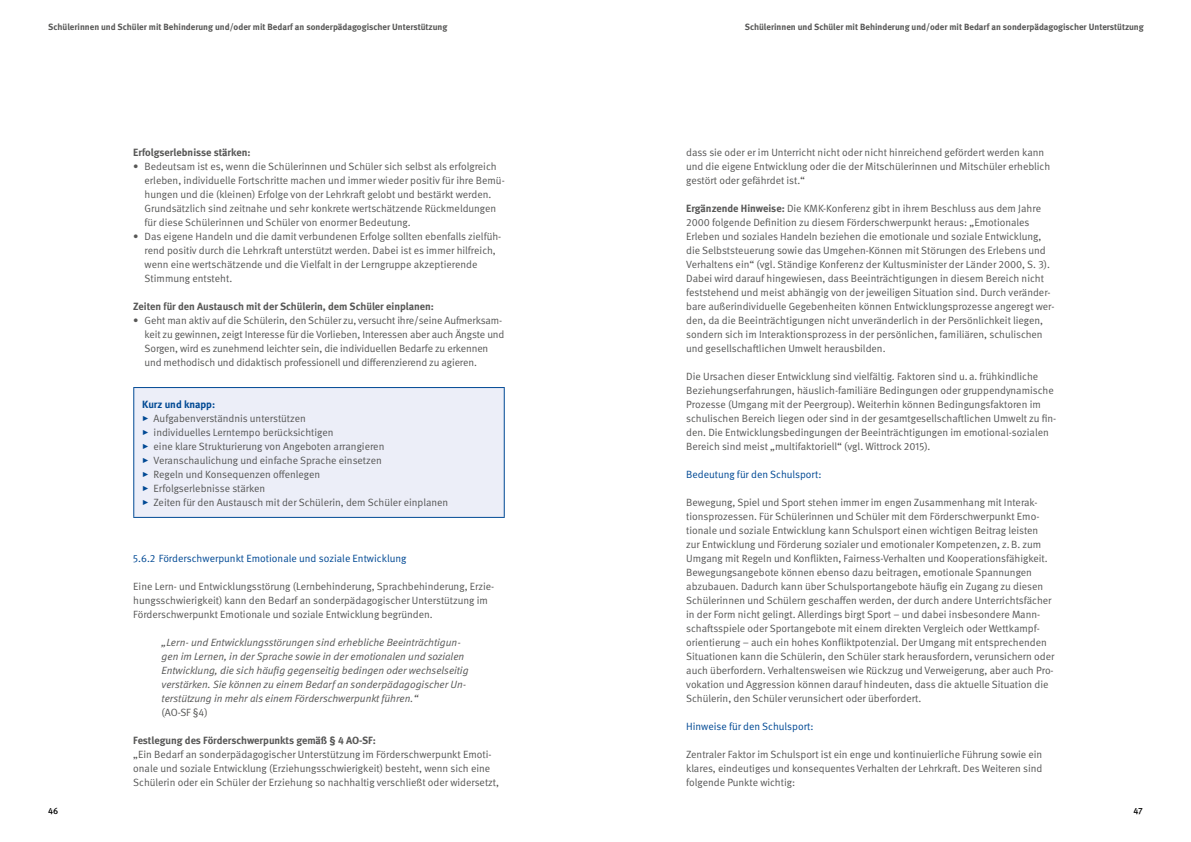
<style>
.page{position:relative;width:1191px;height:842px;background:#fff}
.page>*{position:absolute;margin:0;border:0;box-sizing:border-box;transform-origin:0 0}
.t1{font:10.5px/14px "DGUV Meta";color:#575756}
.t2{font:italic 10.5px/14px "DGUV Meta";color:#575756}
.t3{font:700 10.5px "DGUV Meta";color:#575756}
.t4{font:10.5px "DGUV Meta";color:#004994}
.t5{font:700 10.5px "DGUV Meta";color:#004994}
.t6{font:700 9px "DGUV Meta";color:#575756}
.t7{font:500 9px "DGUV Meta";color:#000}
.s1{color:#004994}
.s2{font-weight:700}
</style>
<div class="page">
<div style="left:134px;top:388px;width:370px;height:129px;background:#eceef8"></div>
<hr style="left:133px;top:387px;width:372px;height:1px;background:#004994">
<hr style="left:133px;top:388px;width:1px;height:129px;background:#004994">
<hr style="left:504px;top:388px;width:1px;height:129px;background:#004994">
<hr style="left:133px;top:517px;width:372px;height:1px;background:#004994">
<p class="t6" style="left:48px;top:22px;width:400px">Schülerinnen und Schüler mit Behinderung und/oder mit Bedarf an sonderpädagogischer Unterstützung</p>
<p class="t6" style="left:744px;top:22px;width:400px">Schülerinnen und Schüler mit Behinderung und/oder mit Bedarf an sonderpädagogischer Unterstützung</p>
<p class="t3" style="left:133px;top:146px;width:119px">Erfolgserlebnisse stärken:</p>
<p class="t1" style="left:145px;top:160px;width:361px;text-indent:-11px">• Bedeutsam ist es, wenn die Schülerinnen und Schüler sich selbst als erfolgreich erleben, individuelle Fortschritte machen und immer wieder positiv für ihre Bemü&shy;hungen und die (kleinen) Erfolge von der Lehrkraft gelobt und bestärkt werden.<br>Grundsätzlich sind zeitnahe und sehr konkrete wertschätzende Rückmeldungen für diese Schülerinnen und Schüler von enormer Bedeutung.</p>
<p class="t1" style="left:145px;top:230px;width:358px;text-indent:-11px">• Das eigene Handeln und die damit verbundenen Erfolge sollten ebenfalls zielfüh&shy;rend positiv durch die Lehrkraft unterstützt werden. Dabei ist es immer hilfreich, wenn eine wertschätzende und die Vielfalt in der Lerngruppe akzeptierende Stimmung entsteht.</p>
<p class="t3" style="left:133px;top:300px;width:302px">Zeiten für den Austausch mit der Schülerin, dem Schüler einplanen:</p>
<p class="t1" style="left:145px;top:314px;width:361px;text-indent:-11px">• Geht man aktiv auf die Schülerin, den Schüler zu, versucht ihre/seine Aufmerksam&shy;keit zu gewinnen, zeigt Interesse für die Vorlieben, Interessen aber auch Ängste und Sorgen, wird es zunehmend leichter sein, die individuellen Bedarfe zu erkennen und methodisch und didaktisch professionell und differenzierend zu agieren.</p>
<p class="t5" style="left:142px;top:398px;width:74px">Kurz und knapp:</p>
<p class="t1" style="left:142px;top:412px;width:165px"><span class="s1">✓</span> Aufgabenverständnis unterstützen</p>
<p class="t1" style="left:142px;top:426px;width:193px"><span class="s1">✓</span> individuelles Lerntempo berücksichtigen</p>
<p class="t1" style="left:142px;top:440px;width:244px"><span class="s1">✓</span> eine klare Strukturierung von Angeboten arrangieren</p>
<p class="t1" style="left:142px;top:454px;width:241px"><span class="s1">✓</span> Veranschaulichung und einfache Sprache einsetzen</p>
<p class="t1" style="left:142px;top:468px;width:179px"><span class="s1">✓</span> Regeln und Konsequenzen offenlegen</p>
<p class="t1" style="left:142px;top:482px;width:125px"><span class="s1">✓</span> Erfolgserlebnisse stärken</p>
<p class="t1" style="left:142px;top:496px;width:307px"><span class="s1">✓</span> Zeiten für den Austausch mit der Schülerin, dem Schüler einplanen</p>
<p class="t4" style="left:133px;top:552px;width:275px">5.6.2 Förderschwerpunkt Emotionale und soziale Entwicklung</p>
<p class="t1" style="left:133px;top:580px;width:362px">Eine Lern- und Entwicklungsstörung (Lernbehinderung, Sprachbehinderung, Erzie&shy;hungsschwierigkeit) kann den Bedarf an sonderpädagogischer Unterstützung im<br>Förderschwerpunkt Emotionale und soziale Entwicklung begründen.</p>
<p class="t2" style="left:162px;top:636px;width:308px">„Lern- und Entwicklungsstörungen sind erhebliche Beeinträchtigun&shy;gen im Lernen, in der Sprache sowie in der emotionalen und sozialen Entwicklung, die sich häufig gegenseitig bedingen oder wechselseitig verstärken. Sie können zu einem Bedarf an sonderpädagogischer Un&shy;terstützung in mehr als einem Förderschwerpunkt führen.“</p>
<p class="t1" style="left:162px;top:706px;width:48px">(AO-SF §4)</p>
<p class="t3" style="left:133px;top:734px;width:244px">Festlegung des Förderschwerpunkts gemäß § 4 AO-SF:</p>
<p class="t1" style="left:133px;top:748px;width:367px">„Ein Bedarf an sonderpädagogischer Unterstützung im Förderschwerpunkt Emoti&shy;onale und soziale Entwicklung (Erziehungsschwierigkeit) besteht, wenn sich eine<br>Schülerin oder ein Schüler der Erziehung so nachhaltig verschließt oder widersetzt,</p>
<p class="t1" style="left:686px;top:146px;width:365px">dass sie oder er im Unterricht nicht oder nicht hinreichend gefördert werden kann und die eigene Entwicklung oder die der Mitschülerinnen und Mitschüler erheblich gestört oder gefährdet ist.“</p>
<p class="t1" style="left:686px;top:202px;width:370px"><span class="s2">Ergänzende Hinweise:</span> Die KMK-Konferenz gibt in ihrem Beschluss aus dem Jahre 2000 folgende Definition zu diesem Förderschwerpunkt heraus: „Emotionales Erleben und soziales Handeln beziehen die emotionale und soziale Entwicklung, die Selbststeuerung sowie das Umgehen-Können mit Störungen des Erlebens und Verhaltens ein“ (vgl. Ständige Konferenz der Kultusminister der Länder 2000, S. 3).<br>Dabei wird darauf hingewiesen, dass Beeinträchtigungen in diesem Bereich nicht feststehend und meist abhängig von der jeweiligen Situation sind. Durch veränder&shy;bare außerindividuelle Gegebenheiten können Entwicklungsprozesse angeregt wer&shy;den, da die Beeinträchtigungen nicht unveränderlich in der Persönlichkeit liegen, sondern sich im Interaktionsprozess in der persönlichen, familiären, schulischen und gesellschaftlichen Umwelt herausbilden.</p>
<p class="t1" style="left:686px;top:370px;width:371px">Die Ursachen dieser Entwicklung sind vielfältig. Faktoren sind u.a. frühkindliche Beziehungserfahrungen, häuslich-familiäre Bedingungen oder gruppendynamische Prozesse (Umgang mit der Peergroup). Weiterhin können Bedingungsfaktoren im schulischen Bereich liegen oder sind in der gesamtgesellschaftlichen Umwelt zu fin&shy;den. Die Entwicklungsbedingungen der Beeinträchtigungen im emotional-sozialen Bereich sind meist „multifaktoriell“ (vgl. Wittrock 2015).</p>
<p class="t4" style="left:686px;top:468px;width:137px">Bedeutung für den Schulsport:</p>
<p class="t1" style="left:686px;top:496px;width:370px">Bewegung, Spiel und Sport stehen immer im engen Zusammenhang mit Interak&shy;tionsprozessen. Für Schülerinnen und Schüler mit dem Förderschwerpunkt Emo&shy;tionale und soziale Entwicklung kann Schulsport einen wichtigen Beitrag leisten zur Entwicklung und Förderung sozialer und emotionaler Kompetenzen, z.B. zum Umgang mit Regeln und Konflikten, Fairness-Verhalten und Kooperationsfähigkeit.<br>Bewegungsangebote können ebenso dazu beitragen, emotionale Spannungen abzubauen. Dadurch kann über Schulsportangebote häufig ein Zugang zu diesen Schülerinnen und Schülern geschaffen werden, der durch andere Unterrichtsfächer in der Form nicht gelingt. Allerdings birgt Sport – und dabei insbesondere Mann&shy;schaftsspiele oder Sportangebote mit einem direkten Vergleich oder Wettkampf&shy;orientierung – auch ein hohes Konfliktpotenzial. Der Umgang mit entsprechenden Situationen kann die Schülerin, den Schüler stark herausfordern, verunsichern oder auch überfordern. Verhaltensweisen wie Rückzug und Verweigerung, aber auch Pro&shy;vokation und Aggression können darauf hindeuten, dass die aktuelle Situation die Schülerin, den Schüler verunsichert oder überfordert.</p>
<p class="t4" style="left:686px;top:720px;width:129px">Hinweise für den Schulsport:</p>
<p class="t1" style="left:686px;top:747px;width:358px;text-align:justify">Zentraler Faktor im Schulsport ist ein enge und kontinuierliche Führung sowie ein klares, eindeutiges und konsequentes Verhalten der Lehrkraft. Des Weiteren sind folgende Punkte wichtig:</p>
<p class="t7" style="left:48px;top:806px;width:12px">46</p>
<p class="t7" style="left:1133px;top:806px;width:11px">47</p>
</div>
